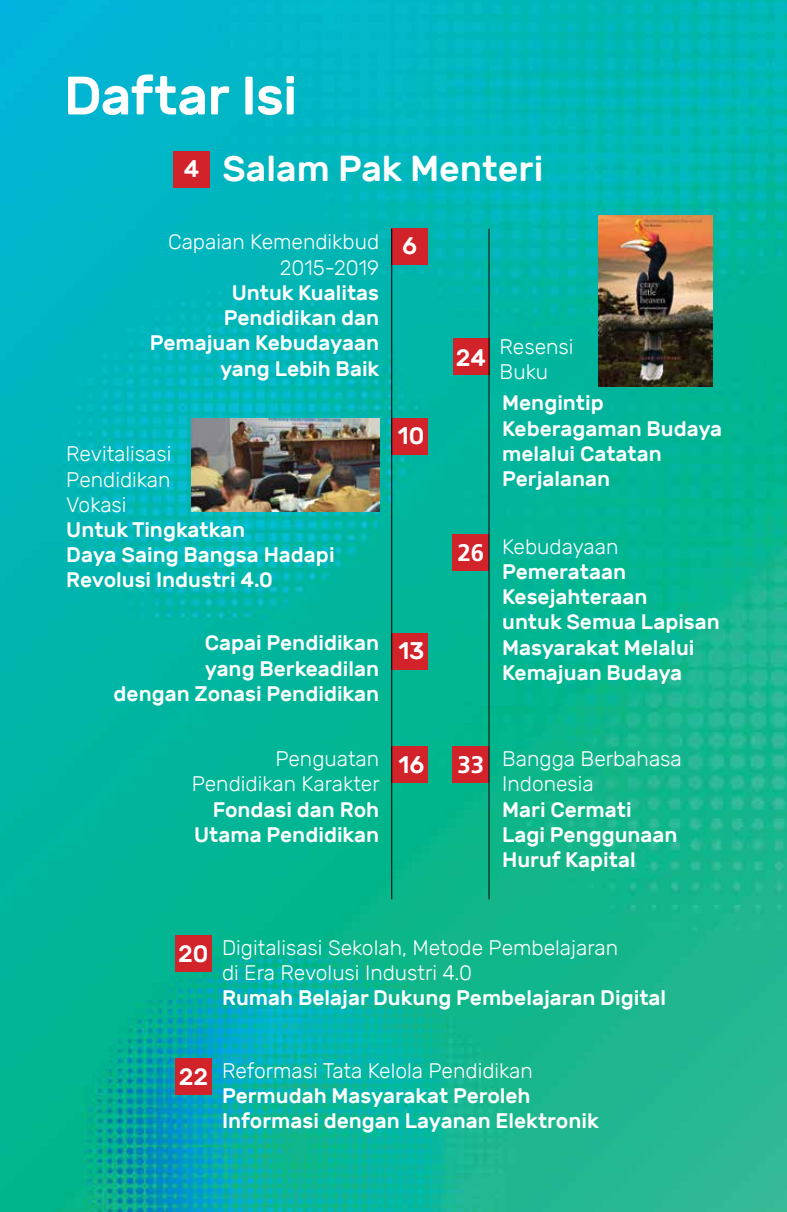
<style>
.page{position:relative;width:787px;height:1212px;background:#fff}
.page>*{position:absolute;margin:0;border:0;box-sizing:border-box;transform-origin:0 0}
.t1{font:500 54px "Rubik";letter-spacing:-.02em;color:#fff}
.t2{font:500 36px "Rubik";color:#fff}
.t3{font:500 24px "Rubik";color:#fff}
.t4{font:700 24px "Frutiger";color:#fff}
.t5{font:500 21px/25.2px "Rubik";color:#fff}
.t6{font:300 21px/25.2px "Rubik";color:#fff}
</style>
<div class="page">
<img style="left:0;top:0;width:787px;height:1212px">
<div style="left:173px;top:152px;width:37px;height:36px;background:#d2232a"></div>
<div style="left:453px;top:339px;width:36px;height:36px;background:#d2232a"></div>
<div style="left:391px;top:229px;width:37px;height:36px;background:#d2232a"></div>
<div style="left:175px;top:935px;width:37px;height:36px;background:#d2232a"></div>
<div style="left:175px;top:1058px;width:37px;height:36px;background:#d2232a"></div>
<div style="left:391px;top:633px;width:37px;height:36px;background:#d2232a"></div>
<div style="left:391px;top:747px;width:37px;height:36px;background:#d2232a"></div>
<div style="left:452px;top:534px;width:37px;height:36px;background:#d2232a"></div>
<div style="left:452px;top:746px;width:37px;height:36px;background:#d2232a"></div>
<div style="left:391px;top:418px;width:37px;height:36px;background:#d2232a"></div>
<img style="left:192px;top:418px;width:187px;height:94px">
<img style="left:598px;top:215px;width:114px;height:172px">
<hr style="left:391px;top:229px;width:1px;height:670px;background:#000">
<hr style="left:488px;top:229px;width:1px;height:670px;background:#000">
<h1 class="t1" style="left:64px;top:65px;width:235px">Daftar Isi</h1>
<p class="t3" style="left:184px;top:155px;width:17px">4</p>
<h2 class="t2" style="left:223px;top:148px;width:322px">Salam Pak Menteri</h2>
<p class="t6" style="left:168px;top:230px;width:213px;text-align:right">Capaian Kemendikbud<br>2015-2019</p>
<p class="t5" style="left:150px;top:280px;width:231px;text-align:right">Untuk Kualitas<br>Pendidikan dan<br>Pemajuan Kebudayaan yang Lebih Baik</p>
<p class="t6" style="left:66px;top:442px;width:107px;text-align:justify">Revitalisasi Pendidikan Vokasi</p>
<p class="t5" style="left:66px;top:517px;width:270px">Untuk Tingkatkan<br>Daya Saing Bangsa Hadapi<br>Revolusi Industri 4.0</p>
<p class="t3" style="left:402px;top:232px;width:16px">6</p>
<p class="t3" style="left:398px;top:422px;width:28px">10</p>
<p class="t5" style="left:114px;top:631px;width:267px;text-align:right">Capai Pendidikan<br>yang Berkeadilan<br>dengan Zonasi Pendidikan</p>
<p class="t6" style="left:192px;top:746px;width:189px;text-align:right">Penguatan<br>Pendidikan Karakter</p>
<p class="t5" style="left:194px;top:797px;width:186px;text-align:right">Fondasi dan Roh<br>Utama Pendidikan</p>
<p class="t3" style="left:398px;top:637px;width:28px">13</p>
<p class="t3" style="left:398px;top:751px;width:27px">16</p>
<p class="t3" style="left:456px;top:344px;width:32px">24</p>
<p class="t6" style="left:499px;top:334px;width:75px">Resensi<br>Buku</p>
<p class="t5" style="left:502px;top:391px;width:222px">Mengintip<br>Keberagaman Budaya melalui Catatan<br>Perjalanan</p>
<p class="t4" style="left:457px;top:539px;width:28px">26</p>
<p class="t6" style="left:502px;top:534px;width:118px">Kebudayaan</p>
<p class="t5" style="left:502px;top:559px;width:219px">Pemerataan<br>Kesejahteraan<br>untuk Semua Lapisan<br>Masyarakat Melalui<br>Kemajuan Budaya</p>
<p class="t4" style="left:457px;top:750px;width:28px">33</p>
<p class="t6" style="left:502px;top:746px;width:181px">Bangga Berbahasa<br>Indonesia</p>
<p class="t5" style="left:502px;top:797px;width:177px">Mari Cermati<br>Lagi Penggunaan<br>Huruf Kapital</p>
<p class="t3" style="left:178px;top:940px;width:32px">20</p>
<p class="t6" style="left:222px;top:935px;width:397px">Digitalisasi Sekolah, Metode Pembelajaran di Era Revolusi Industri 4.0</p>
<p class="t5" style="left:222px;top:985px;width:445px">Rumah Belajar Dukung Pembelajaran Digital</p>
<p class="t3" style="left:179px;top:1063px;width:31px">22</p>
<p class="t6" style="left:222px;top:1058px;width:312px">Reformasi Tata Kelola Pendidikan</p>
<p class="t5" style="left:222px;top:1083px;width:378px">Permudah Masyarakat Peroleh<br>Informasi dengan Layanan Elektronik</p>
</div>
